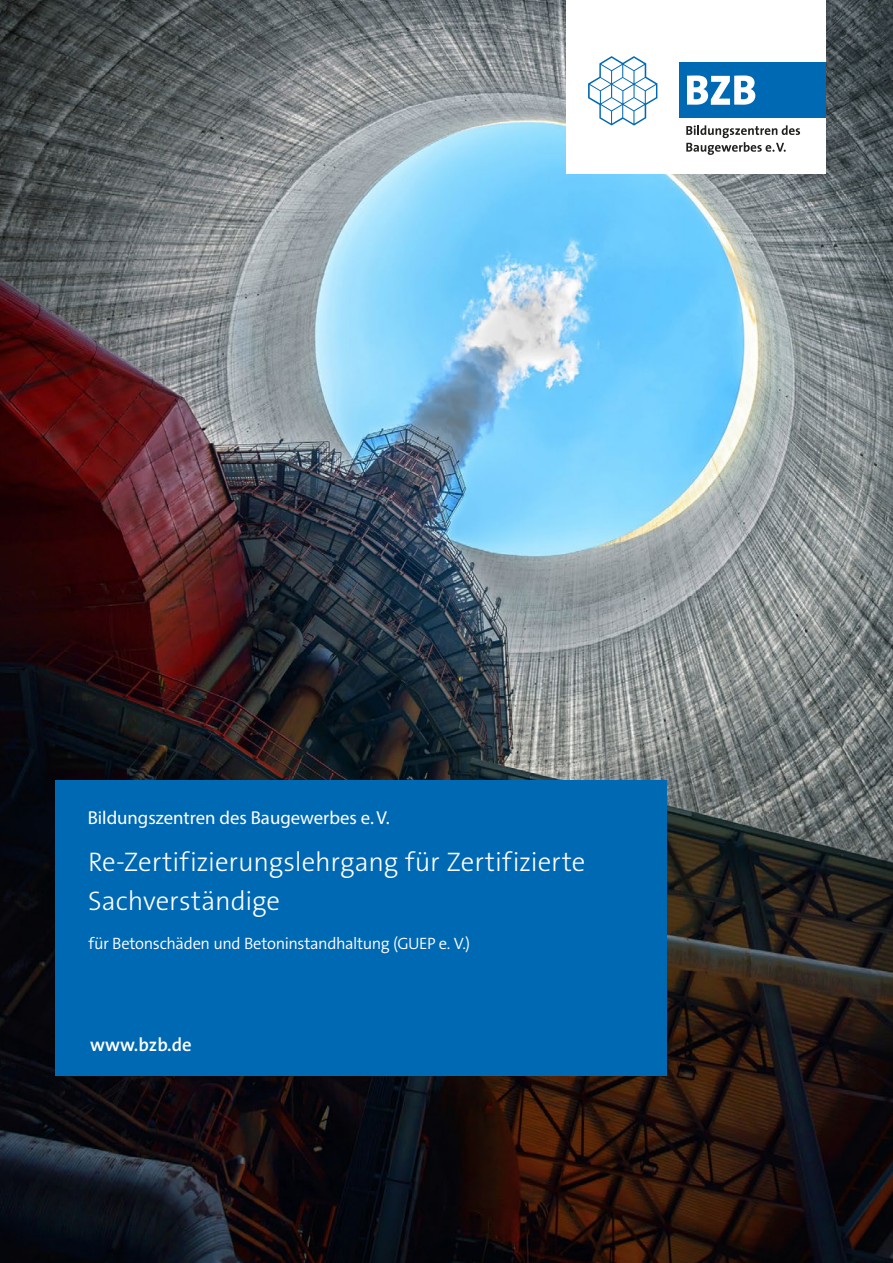
<style>
.page{position:relative;width:893px;height:1263px;background:#fff}
.page>*{position:absolute;margin:0;border:0;box-sizing:border-box;transform-origin:0 0}
.t1{font:300 27px/39px "The Sans B W3";letter-spacing:-.005em;color:#fff}
.t2{font:18.75px "Myriad Pro";color:#fff}
.t3{font:600 18.75px "The Sans B W6";color:#fff}
.t4{font:300 16.5px "The Sans B W4";letter-spacing:-.025em;color:#fff}
</style>
<div class="page">
<img style="left:0;top:0;width:893px;height:1263px">
<div style="left:55px;top:780px;width:612px;height:295px;background:#0069b4"></div>
<div style="left:566px;top:0;width:259px;height:174px;background:#fff"></div>
<div style="left:679px;top:62px;width:146px;height:56px;background:#0069b4"></div>
<svg style="left:687px;top:76px;width:68px;height:29px"></svg>
<svg style="left:588px;top:56px;width:69px;height:70px"></svg>
<svg style="left:686px;top:125px;width:114px;height:30px"></svg>
<p class="t2" style="left:88px;top:806px;width:303px">Bildungszentren des Baugewerbes e.V.</p>
<p class="t1" style="left:88px;top:843px;width:499px">Re-Zertifizierungslehrgang für Zertifizierte<br>Sachverständige</p>
<p class="t4" style="left:89px;top:933px;width:383px">für Betonschäden und Betoninstandhaltung (GUEP e. V.)</p>
<p class="t3" style="left:90px;top:1032px;width:103px">www.bzb.de</p>
</div>
